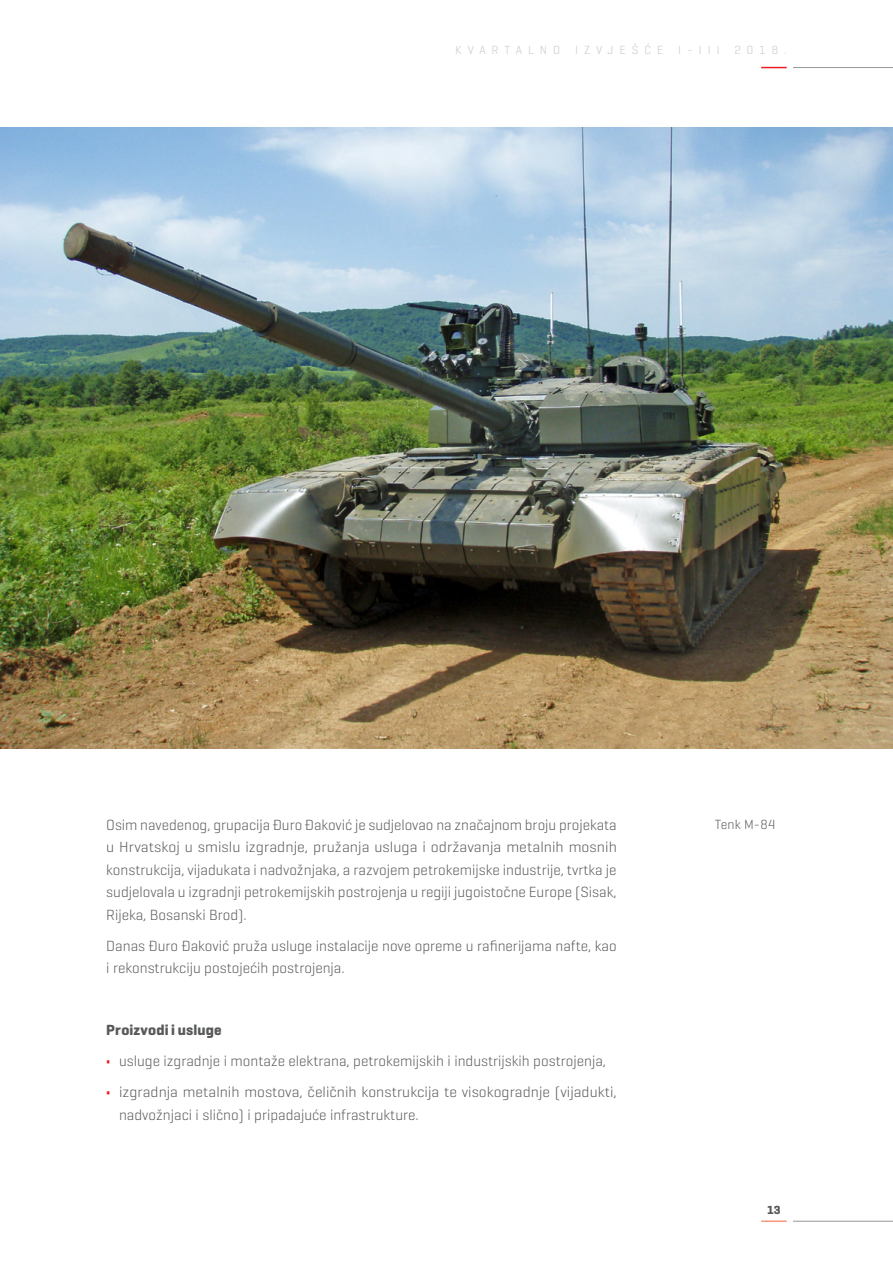
<style>
.page{position:relative;width:893px;height:1263px;background:#fff}
.page>*{position:absolute;margin:0;border:0;box-sizing:border-box;transform-origin:0 0}
.t1{font:300 15px/22.5px "Geogrotesque";color:#58595b}
.t2{font:700 15px "Geogrotesque";letter-spacing:.01em;color:#58595b}
.t3{font:300 13.5px "Geogrotesque";letter-spacing:.01em;color:#58595b}
.t4{font:300 12px "Geogrotesque";letter-spacing:.5em;color:#c7c8ca}
.t5{font:700 12px "Geogrotesque";color:#58595b}
.s1{font-weight:700;color:#ed1d24}
</style>
<div class="page">
<hr style="left:793px;top:1221px;width:100px;height:1px;background:#939598">
<hr style="left:761px;top:1220px;width:26px;height:2px;background:#f79679">
<hr style="left:793px;top:67px;width:100px;height:1px;background:#939598">
<svg style="left:761px;top:67px;width:26px;height:1px"></svg>
<img style="left:0;top:128px;width:893px;height:620px">
<p class="t4" style="left:455px;top:42px;width:333px">KVARTALNO IZVJEŠĆE I-III 2018.</p>
<p class="t1" style="left:106px;top:813px;width:512px;text-align:justify">Osim navedenog, grupacija Đuro Đaković je sudjelovao na značajnom broju projekata u Hrvatskoj u smislu izgradnje, pružanja usluga i održavanja metalnih mosnih konstrukcija, vijadukata i nadvožnjaka, a razvojem petrokemijske industrije, tvrtka je sudjelovala u izgradnji petrokemijskih postrojenja u regiji jugoistočne Europe (Sisak, Rijeka, Bosanski Brod).</p>
<p class="t1" style="left:106px;top:934px;width:512px">Danas Đuro Đaković pruža usluge instalacije nove opreme u rafinerijama nafte, kao i rekonstrukciju postojećih postrojenja.</p>
<p class="t2" style="left:106px;top:1021px;width:117px">Proizvodi i usluge</p>
<p class="t1" style="left:106px;top:1049px;width:501px"><span class="s1">•</span> usluge izgradnje i montaže elektrana, petrokemijskih i industrijskih postrojenja,</p>
<p class="t1" style="left:119px;top:1080px;width:499px;text-indent:-13px"><span class="s1">•</span> izgradnja metalnih mostova, čeličnih konstrukcija te visokogradnje (vijadukti, nadvožnjaci i slično) i pripadajuće infrastrukture.</p>
<p class="t3" style="left:715px;top:816px;width:62px">Tenk M-84</p>
<p class="t5" style="left:767px;top:1203px;width:15px">13</p>
</div>
